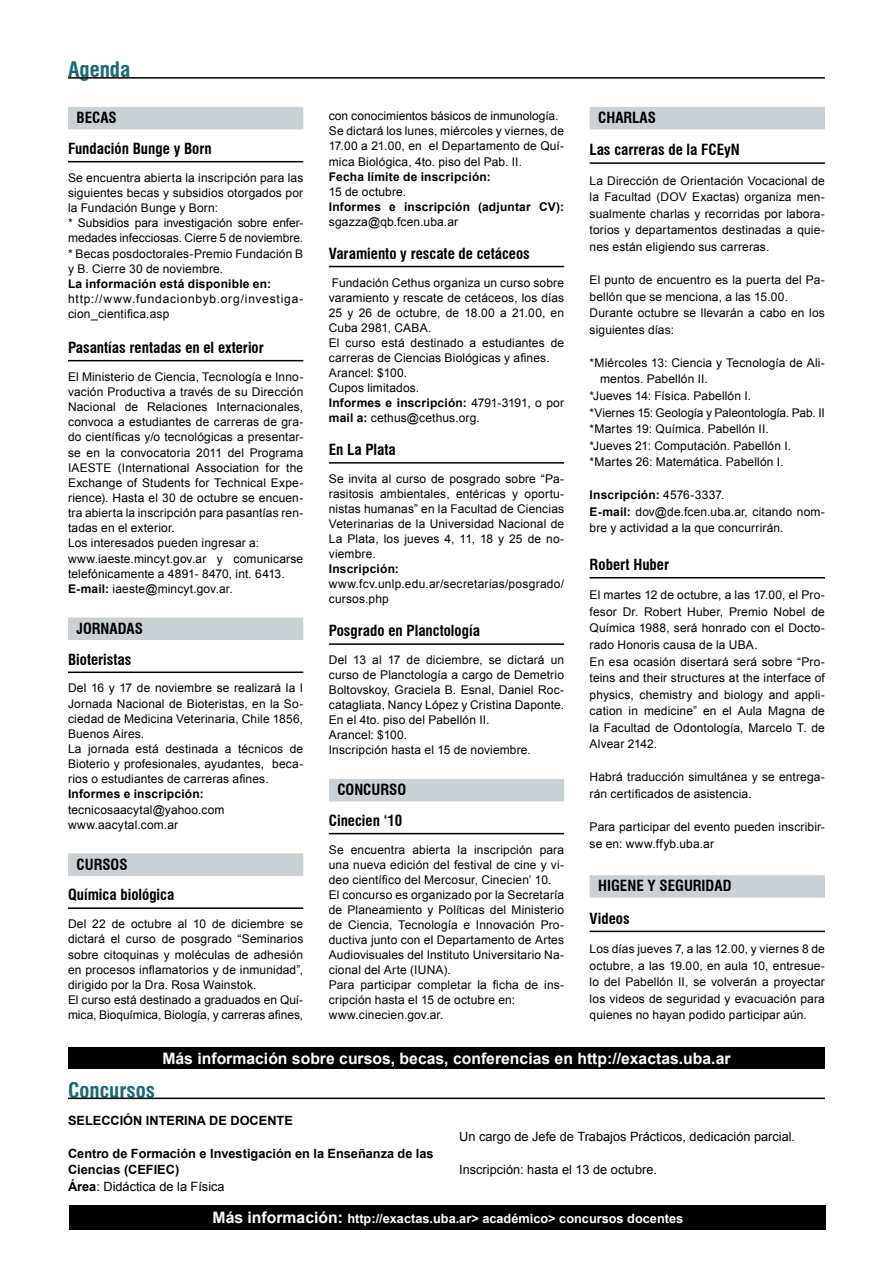
<style>
.page{position:relative;width:893px;height:1263px;background:#fff}
.page>*{position:absolute;margin:0;border:0;box-sizing:border-box;transform-origin:0 0}
.t1{font:700 condensed 21px "Swiss 721 BT";color:#1a6973}
.t2{font:700 15.75px "Arial";color:#fff}
.t3{font:700 condensed 15px/30.9px "Swiss 721 BT";color:#000}
.t4{font:700 12.75px/16.5px "Arial";color:#000}
.t5{font:12.75px "Arial";color:#000}
.t6{font:700 12.75px "Arial";color:#fff}
.t7{font:12px/15px "Arial";letter-spacing:.01em;color:#000}
.t8{font:700 12px "Arial";letter-spacing:.015em;color:#000}
.t9{font:12px/15.1px "Arial";letter-spacing:.065em;color:#000}
.t10{font:12px "Arial";letter-spacing:-.01em;color:#000}
.s1{font-weight:700}
.s2{font-weight:400}
.s3{font-size:15.75px}
</style>
<div class="page">
<hr style="left:68px;top:77px;width:757px;height:2px;background:#000">
<div style="left:68px;top:1047px;width:757px;height:22px;background:#000"></div>
<div style="left:69px;top:1205px;width:757px;height:25px;background:#000"></div>
<hr style="left:68px;top:1097px;width:757px;height:2px;background:#000">
<div style="left:68px;top:107px;width:235px;height:22px;background:#c9d1d5"></div>
<hr style="left:68px;top:161px;width:235px;height:1px;background:#000">
<hr style="left:68px;top:360px;width:235px;height:1px;background:#000">
<div style="left:68px;top:617px;width:235px;height:23px;background:#c9d1d5"></div>
<hr style="left:68px;top:671px;width:235px;height:2px;background:#000">
<div style="left:68px;top:853px;width:235px;height:23px;background:#c9d1d5"></div>
<hr style="left:68px;top:907px;width:235px;height:2px;background:#000">
<hr style="left:329px;top:266px;width:235px;height:1px;background:#000">
<hr style="left:329px;top:462px;width:235px;height:2px;background:#000">
<hr style="left:329px;top:643px;width:235px;height:2px;background:#000">
<div style="left:329px;top:779px;width:235px;height:22px;background:#c9d1d5"></div>
<hr style="left:329px;top:833px;width:235px;height:1px;background:#000">
<div style="left:590px;top:107px;width:235px;height:22px;background:#c9d1d5"></div>
<hr style="left:590px;top:162px;width:235px;height:2px;background:#000">
<hr style="left:590px;top:577px;width:235px;height:1px;background:#000">
<div style="left:590px;top:875px;width:235px;height:23px;background:#c9d1d5"></div>
<hr style="left:590px;top:931px;width:235px;height:1px;background:#000">
<h1 class="t1" style="left:68px;top:57px;width:64px">Agenda</h1>
<p class="t3" style="left:68px;top:102px;width:145px;text-indent:9px">BECAS<br>Fundación Bunge y Born</p>
<p class="t7" style="left:68px;top:170px;width:237px">Se encuentra abierta la inscripción para las siguientes becas y subsidios otorgados por la Fundación Bunge y Born:<br>* Subsidios para investigación sobre enfer&shy;medades infecciosas. Cierre 5 de noviembre. * Becas posdoctorales-Premio Fundación B y B. Cierre 30 de noviembre.</p>
<p class="t8" style="left:68px;top:276px;width:205px">La información está disponible en:</p>
<p class="t9" style="left:68px;top:291px;width:237px">http://www.fundacionbyb.org/investiga&shy;cion_cientifica.asp</p>
<p class="t3" style="left:68px;top:332px;width:197px">Pasantías rentadas en el exterior</p>
<p class="t7" style="left:68px;top:369px;width:237px">El Ministerio de Ciencia, Tecnología e Inno&shy;vación Productiva a través de su Dirección Nacional de Relaciones Internacionales, convoca a estudiantes de carreras de gra&shy;do científicas y/o tecnológicas a presentar&shy;se en la convocatoria 2011 del Programa IAESTE (International Association for the Exchange of Students for Technical Expe&shy;rience). Hasta el 30 de octubre se encuen&shy;tra abierta la inscripción para pasantías ren&shy;tadas en el exterior.<br>Los interesados pueden ingresar a: www.iaeste.mincyt.gov.ar y comunicarse telefónicamente a 4891- 8470, int. 6413.<br><span class="s1">E-mail:</span> iaeste@mincyt.gov.ar.</p>
<p class="t3" style="left:68px;top:613px;width:76px;text-indent:9px">JORNADAS<br>Bioteristas</p>
<p class="t7" style="left:68px;top:681px;width:237px">Del 16 y 17 de noviembre se realizará la I Jornada Nacional de Bioteristas, en la So&shy;ciedad de Medicina Veterinaria, Chile 1856, Buenos Aires.<br>La jornada está destinada a técnicos de Bioterio y profesionales, ayudantes, beca&shy;rios o estudiantes de carreras afines.</p>
<p class="t8" style="left:68px;top:786px;width:137px">Informes e inscripción:</p>
<p class="t7" style="left:68px;top:802px;width:158px">tecnicosaacytal@yahoo.com www.aacytal.com.ar</p>
<p class="t3" style="left:68px;top:849px;width:108px;text-indent:9px">CURSOS<br>Química biológica</p>
<p class="t7" style="left:68px;top:917px;width:237px">Del 22 de octubre al 10 de diciembre se dictará el curso de posgrado “Seminarios sobre citoquinas y moléculas de adhesión en procesos inflamatorios y de inmunidad”, dirigido por la Dra. Rosa Wainstok.<br>El curso está destinado a graduados en Quí&shy;mica, Bioquímica, Biología, y carreras afines,</p>
<p class="t7" style="left:329px;top:109px;width:237px">con conocimientos básicos de inmunología.<br>Se dictará los lunes, miércoles y viernes, de 17.00 a 21.00, en el Departamento de Quí&shy;mica Biológica, 4to. piso del Pab. II.</p>
<p class="t8" style="left:329px;top:168px;width:163px">Fecha límite de inscripción:</p>
<p class="t7" style="left:329px;top:184px;width:79px">15 de octubre.</p>
<p class="t8" style="left:329px;top:198px;width:237px">Informes e inscripción (adjuntar CV):</p>
<p class="t7" style="left:329px;top:214px;width:131px">sgazza@qb.fcen.uba.ar</p>
<p class="t3" style="left:329px;top:238px;width:202px">Varamiento y rescate de cetáceos</p>
<p class="t7" style="left:329px;top:275px;width:237px">Fundación Cethus organiza un curso sobre varamiento y rescate de cetáceos, los días<br>25 y 26 de octubre, de 18.00 a 21.00, en<br>Cuba 2981, CABA.<br>El curso está destinado a estudiantes de carreras de Ciencias Biológicas y afines.<br>Arancel: $100.<br>Cupos limitados.<br><span class="s1">Informes e inscripción:</span> 4791-3191, o por <span class="s1">mail a:</span> cethus@cethus.org.</p>
<p class="t3" style="left:329px;top:434px;width:68px">En La Plata</p>
<p class="t7" style="left:329px;top:471px;width:237px;text-align:justify">Se invita al curso de posgrado sobre “Pa&shy;rasitosis ambientales, entéricas y oportu&shy;nistas humanas” en la Facultad de Ciencias Veterinarias de la Universidad Nacional de La Plata, los jueves 4, 11, 18 y 25 de no&shy;viembre.</p>
<p class="t8" style="left:329px;top:561px;width:72px">Inscripción:</p>
<p class="t7" style="left:329px;top:577px;width:237px">www.fcv.unlp.edu.ar/secretarias/posgrado/ cursos.php</p>
<p class="t3" style="left:329px;top:615px;width:153px">Posgrado en Planctología</p>
<p class="t7" style="left:329px;top:653px;width:237px">Del 13 al 17 de diciembre, se dictará un curso de Planctología a cargo de Demetrio Boltovskoy, Graciela B. Esnal, Daniel Roc&shy;catagliata, Nancy López y Cristina Daponte.<br>En el 4to. piso del Pabellón II.<br>Arancel: $100.<br>Inscripción hasta el 15 de noviembre.</p>
<p class="t3" style="left:329px;top:774px;width:79px;text-align:center">CONCURSO<br>Cinecien ‘10</p>
<p class="t7" style="left:329px;top:842px;width:237px">Se encuentra abierta la inscripción para una nueva edición del festival de cine y vi&shy;deo científico del Mercosur, Cinecien’ 10.<br>El concurso es organizado por la Secretaría de Planeamiento y Políticas del Ministerio de Ciencia, Tecnología e Innovación Pro&shy;ductiva junto con el Departamento de Artes Audiovisuales del Instituto Universitario Na&shy;cional del Arte (IUNA).<br>Para participar completar la ficha de ins&shy;cripción hasta el 15 de octubre en: www.cinecien.gov.ar.</p>
<p class="t3" style="left:590px;top:101px;width:152px;line-height:32.2px;text-indent:9px">CHARLAS<br>Las carreras de la FCEyN</p>
<p class="t7" style="left:590px;top:172px;width:237px;line-height:16.5px;text-align:justify">La Dirección de Orientación Vocacional de la Facultad (DOV Exactas) organiza men&shy;sualmente charlas y recorridas por labora&shy;torios y departamentos destinadas a quie&shy;nes están eligiendo sus carreras.</p>
<p class="t7" style="left:590px;top:272px;width:237px;line-height:16.5px">El punto de encuentro es la puerta del Pa&shy;bellón que se menciona, a las 15.00.<br>Durante octubre se llevarán a cabo en los siguientes días:</p>
<p class="t7" style="left:590px;top:355px;width:237px">*Miércoles 13: Ciencia y Tecnología de Ali-</p>
<p class="t7" style="left:600px;top:372px;width:109px">mentos. Pabellón II.</p>
<p class="t7" style="left:590px;top:388px;width:163px">*Jueves 14: Física. Pabellón I.</p>
<p class="t10" style="left:590px;top:404px;width:237px">*Viernes 15: Geología y Paleontología. Pab. II</p>
<p class="t7" style="left:590px;top:421px;width:181px">*Martes 19: Química. Pabellón II.</p>
<p class="t7" style="left:590px;top:438px;width:203px">*Jueves 21: Computación. Pabellón I.</p>
<p class="t7" style="left:590px;top:455px;width:196px">*Martes 26: Matemática. Pabellón I.</p>
<p class="t7" style="left:590px;top:487px;width:237px;line-height:16.5px"><span class="s1">Inscripción:</span> 4576-3337.<br><span class="s1">E-mail:</span> dov@de.fcen.uba.ar, citando nom&shy;bre y actividad a la que concurrirán.</p>
<p class="t3" style="left:590px;top:549px;width:81px">Robert Huber</p>
<p class="t7" style="left:590px;top:587px;width:237px;line-height:16.5px">El martes 12 de octubre, a las 17.00, el Pro&shy;fesor Dr. Robert Huber, Premio Nobel de Química 1988, será honrado con el Docto&shy;rado Honoris causa de la UBA.<br>En esa ocasión disertará será sobre “Pro&shy;teins and their structures at the interface of physics, chemistry and biology and appli&shy;cation in medicine” en el Aula Magna de la Facultad de Odontología, Marcelo T. de Alvear 2142.</p>
<p class="t7" style="left:590px;top:769px;width:237px;line-height:16.5px">Habrá traducción simultánea y se entrega&shy;rán certificados de asistencia.</p>
<p class="t7" style="left:590px;top:819px;width:237px;line-height:16.5px">Para participar del evento pueden inscribir&shy;se en: www.ffyb.uba.ar</p>
<p class="t3" style="left:590px;top:870px;width:143px;line-height:32.2px;text-indent:9px">HIGENE Y SEGURIDAD<br>Videos</p>
<p class="t7" style="left:590px;top:940px;width:237px;line-height:16.5px;text-align:justify">Los días jueves 7, a las 12.00, y viernes 8 de octubre, a las 19.00, en aula 10, entresue&shy;lo del Pabellón II, se volverán a proyectar los videos de seguridad y evacuación para quienes no hayan podido participar aún.</p>
<h1 class="t1" style="left:68px;top:1077px;width:89px">Concursos</h1>
<h2 class="t2" style="left:162px;top:1048px;width:570px">Más información sobre cursos, becas, conferencias en http://exactas.uba.ar</h2>
<p class="t4" style="left:68px;top:1112px;width:226px">SELECCIÓN INTERINA DE DOCENTE</p>
<p class="t4" style="left:68px;top:1145px;width:367px">Centro de Formación e Investigación en la Enseñanza de las<br>Ciencias (CEFIEC)<br>Área<span class="s2">: Didáctica de la Física</span></p>
<p class="t5" style="left:459px;top:1128px;width:337px">Un cargo de Jefe de Trabajos Prácticos, dedicación parcial.</p>
<p class="t5" style="left:459px;top:1161px;width:199px">Inscripción: hasta el 13 de octubre.</p>
<p class="t6" style="left:213px;top:1210px;width:472px"><span class="s3">Más información:</span> http://exactas.uba.ar&gt; académico&gt; concursos docentes</p>
</div>
